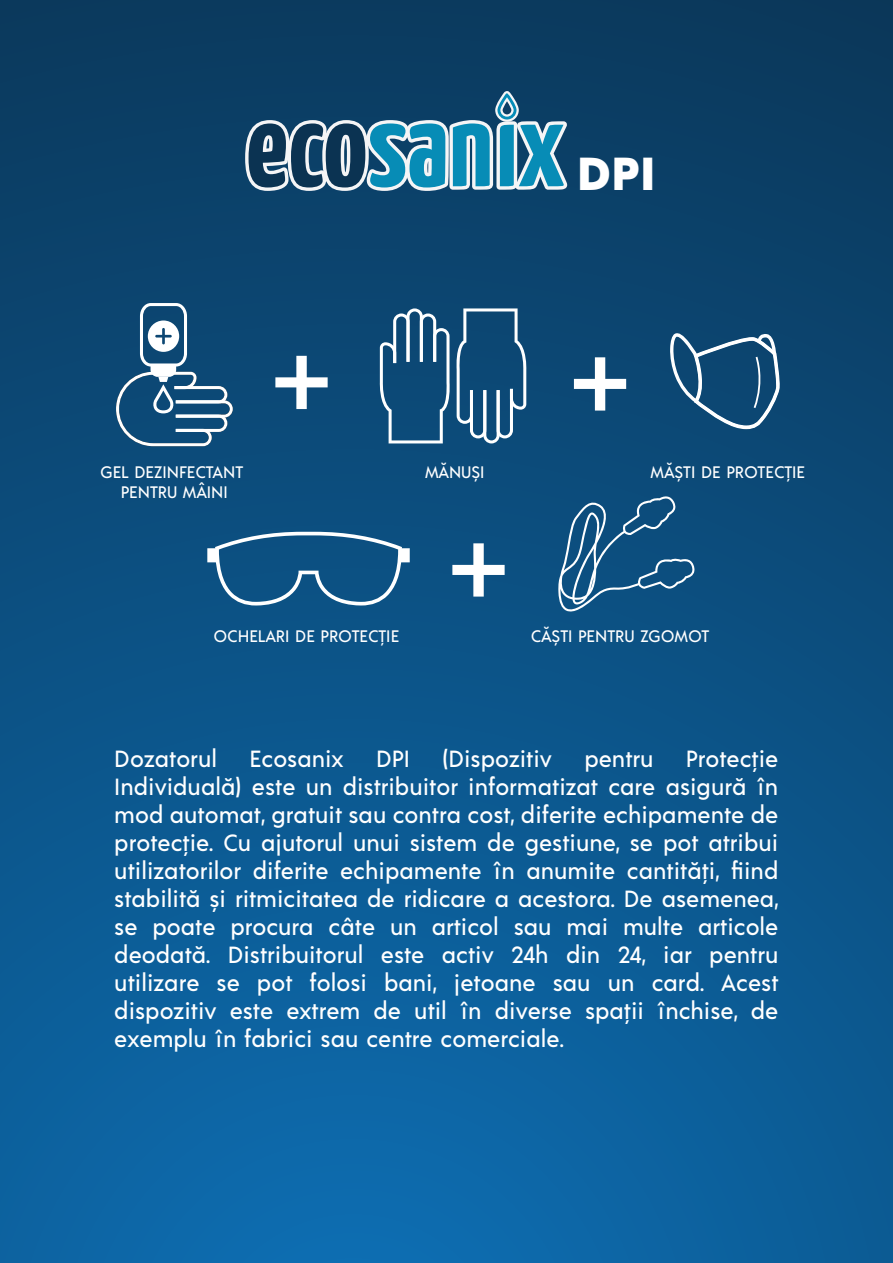
<style>
.page{position:relative;width:893px;height:1263px;background:#fff}
.page>*{position:absolute;margin:0;border:0;box-sizing:border-box;transform-origin:0 0}
.t1{font:700 89.25px "Futura";color:#fff}
.t2{font:700 45px "Futura";color:#fff}
.t3{font:500 23.4px/28px "Acre";color:#fff;text-align:justify}
.t4{font:500 16.65px/20px "Acre";color:#fff;text-align:center}
</style>
<div class="page">
<div style="left:0;top:0;width:893px;height:1263px;background:linear-gradient(to bottom,#0b395d,#0d6aac)"></div>
<img style="left:573px;top:285px;width:320px;height:855px">
<svg style="left:245px;top:91px;width:322px;height:100px"></svg>
<img style="left:0;top:267px;width:118px;height:707px">
<svg style="left:116px;top:303px;width:117px;height:143px"></svg>
<svg style="left:379px;top:308px;width:148px;height:135px"></svg>
<svg style="left:669px;top:331px;width:112px;height:99px"></svg>
<svg style="left:207px;top:532px;width:203px;height:73px"></svg>
<svg style="left:558px;top:496px;width:136px;height:118px"></svg>
<h2 class="t2" style="left:577px;top:141px;width:81px">DPI</h2>
<h1 class="t1" style="left:264px;top:312px;width:76px">+</h1>
<h1 class="t1" style="left:563px;top:313px;width:76px">+</h1>
<p class="t4" style="left:100px;top:461px;width:145px">GEL DEZINFECTANT<br>PENTRU MÂINI</p>
<p class="t4" style="left:425px;top:461px;width:61px">MĂNUȘI</p>
<p class="t4" style="left:650px;top:461px;width:156px">MĂȘTI DE PROTECȚIE</p>
<h1 class="t1" style="left:441px;top:499px;width:76px">+</h1>
<p class="t4" style="left:213px;top:625px;width:187px">OCHELARI DE PROTECȚIE</p>
<p class="t4" style="left:531px;top:625px;width:180px">CĂȘTI PENTRU ZGOMOT</p>
<p class="t3" style="left:114px;top:743px;width:104px">Dozatorul</p>
<p class="t3" style="left:249px;top:743px;width:96px">Ecosanix</p>
<p class="t3" style="left:376px;top:743px;width:35px">DPI</p>
<p class="t3" style="left:442px;top:743px;width:111px">(Dispozitiv</p>
<p class="t3" style="left:584px;top:743px;width:71px">pentru</p>
<p class="t3" style="left:114px;top:743px;width:666px;text-indent:572px">Protecție Individuală) este un distribuitor informatizat care asigură în mod automat, gratuit sau contra cost, diferite echipamente de protecție. Cu ajutorul unui sistem de gestiune, se pot atribui utilizatorilor diferite echipamente în anumite cantități, fiind stabilită și ritmicitatea de ridicare a acestora. De asemenea, se poate procura câte un articol sau mai multe articole deodată. Distribuitorul este activ 24h din 24, iar pentru utilizare se pot folosi bani, jetoane sau un card. Acest dispozitiv este extrem de util în diverse spații închise, de exemplu în fabrici sau centre comerciale.</p>
</div>
